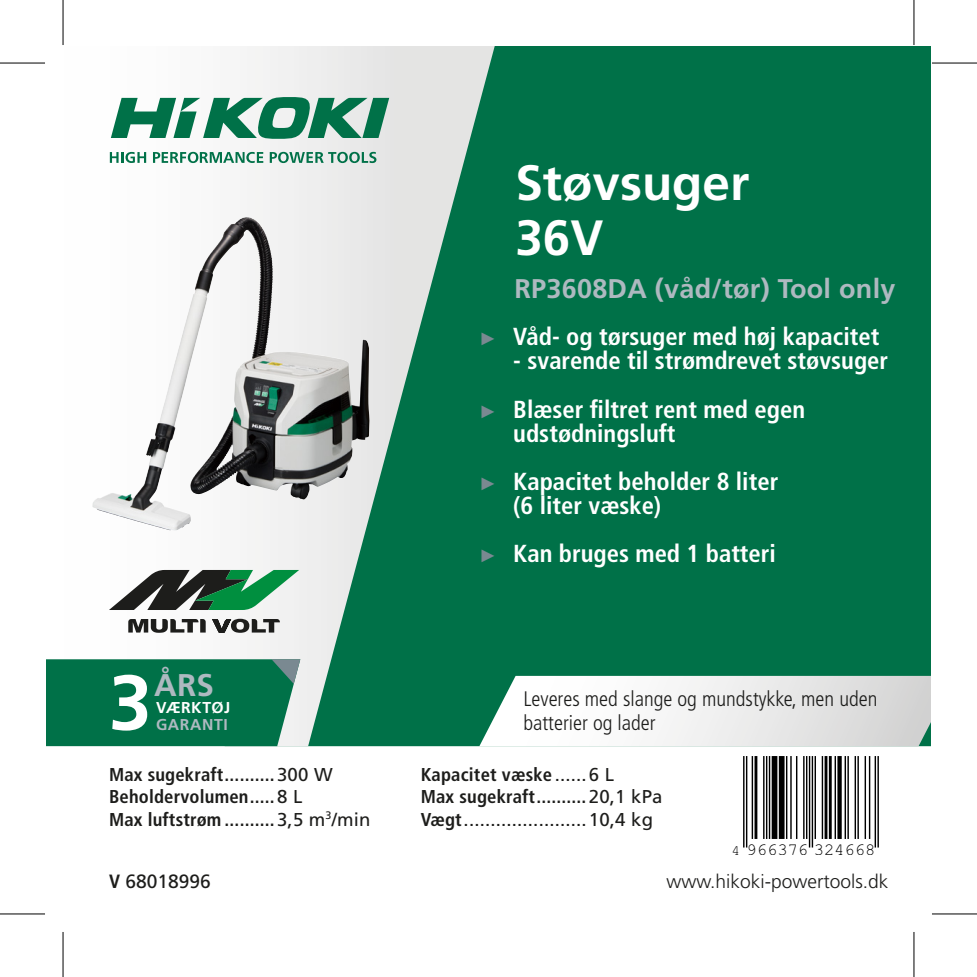
<style>
.page{position:relative;width:977px;height:977px;background:#fff}
.page>*{position:absolute;margin:0;border:0;box-sizing:border-box;transform-origin:0 0}
.t1{font:700 77.4px "Frutiger LT Std";color:#fff}
.Tittel{font:700 49.5px "Frutiger LT Std";color:#fff}
.t2{font:700 31.5px "Frutiger LT Std";color:#aeb9c0}
.t3{font:700 27px "Frutiger LT Std";letter-spacing:.01em;color:#aeb9c0}
.t4{font:700 condensed 24.6px/24px "Frutiger LT Std";color:#fff}
.nr{font:300 condensed 21px/24px "Frutiger LT Std";color:#1d1d1b}
.t5{font:300 19.2px "Frutiger LT Std";color:#1d1d1b}
.Paragraph_Style_1{font:19.2px "Frutiger LT Std";color:#1d1d1b}
.t6{font:700 condensed 18.6px "Frutiger LT Std";letter-spacing:.01em;color:#1d1d1b}
.t7{font:18.6px "Frutiger LT Std";color:#1d1d1b}
.t8{font:17.1px "Helvetica";color:#000}
.t9{font:700 15.6px "Frutiger LT Std";letter-spacing:.02em;color:#fff}
.t10{font:700 15.6px "Frutiger LT Std";letter-spacing:.035em;color:#aeb9c0}
.s1{font-weight:400;font-stretch:normal}
.s2{font-family:"Arial";font-weight:400;font-stretch:normal;font-size:18px;color:#7a8991}
.s3{font-weight:700;font-stretch:condensed}
.s4{font-size:14.4px}
</style>
<div class="page">
<div style="left:497px;top:46px;width:433px;height:629px;background:#007148"></div>
<svg style="left:109px;top:46px;width:388px;height:700px"></svg>
<svg style="left:110px;top:152px;width:36px;height:11px"></svg>
<svg style="left:153px;top:152px;width:110px;height:11px"></svg>
<svg style="left:270px;top:152px;width:106px;height:11px"></svg>
<svg style="left:111px;top:97px;width:278px;height:42px"></svg>
<svg style="left:46px;top:659px;width:254px;height:87px;background:#0d7751"></svg>
<svg style="left:479px;top:675px;width:451px;height:71px"></svg>
<hr style="left:743px;top:756px;width:1px;height:91px;background:#000">
<hr style="left:745px;top:756px;width:2px;height:91px;background:#000">
<hr style="left:751px;top:756px;width:2px;height:82px;background:#000">
<hr style="left:754px;top:756px;width:3px;height:82px;background:#000">
<hr style="left:763px;top:756px;width:1px;height:82px;background:#000">
<hr style="left:765px;top:756px;width:2px;height:82px;background:#000">
<hr style="left:768px;top:756px;width:2px;height:82px;background:#000">
<div style="left:771px;top:756px;width:6px;height:82px;background:#000"></div>
<div style="left:778px;top:756px;width:6px;height:82px;background:#000"></div>
<hr style="left:785px;top:756px;width:2px;height:82px;background:#000">
<hr style="left:790px;top:756px;width:1px;height:82px;background:#000">
<hr style="left:795px;top:756px;width:2px;height:82px;background:#000">
<hr style="left:803px;top:756px;width:1px;height:82px;background:#000">
<hr style="left:805px;top:756px;width:2px;height:82px;background:#000">
<hr style="left:808px;top:756px;width:2px;height:91px;background:#000">
<hr style="left:811px;top:756px;width:2px;height:91px;background:#000">
<hr style="left:814px;top:756px;width:1px;height:82px;background:#000">
<hr style="left:821px;top:756px;width:2px;height:82px;background:#000">
<hr style="left:824px;top:756px;width:3px;height:82px;background:#000">
<hr style="left:828px;top:756px;width:3px;height:82px;background:#000">
<hr style="left:834px;top:756px;width:1px;height:82px;background:#000">
<svg style="left:837px;top:756px;width:4px;height:82px"></svg>
<hr style="left:844px;top:756px;width:1px;height:82px;background:#000">
<hr style="left:847px;top:756px;width:1px;height:82px;background:#000">
<hr style="left:854px;top:756px;width:1px;height:82px;background:#000">
<hr style="left:857px;top:756px;width:1px;height:82px;background:#000">
<hr style="left:864px;top:756px;width:1px;height:82px;background:#000">
<hr style="left:868px;top:756px;width:2px;height:82px;background:#000">
<hr style="left:874px;top:756px;width:2px;height:91px;background:#000">
<hr style="left:877px;top:756px;width:1px;height:91px;background:#000">
<svg style="left:109px;top:570px;width:190px;height:40px"></svg>
<svg style="left:128px;top:618px;width:152px;height:14px"></svg>
<img style="left:92px;top:217px;width:152px;height:313px">
<hr style="left:0;top:62px;width:45px;height:2px;background:#000">
<hr style="left:931px;top:62px;width:45px;height:2px;background:#000">
<hr style="left:0;top:913px;width:45px;height:1px;background:#000">
<hr style="left:931px;top:913px;width:45px;height:1px;background:#000">
<hr style="left:62px;top:0;width:2px;height:45px;background:#000">
<hr style="left:62px;top:931px;width:2px;height:45px;background:#000">
<hr style="left:913px;top:0;width:1px;height:45px;background:#000">
<hr style="left:913px;top:931px;width:1px;height:45px;background:#000">
<p class="Tittel" style="left:515px;top:154px;width:235px">Støvsuger</p>
<p class="Tittel" style="left:515px;top:208px;width:90px">36V</p>
<p class="t3" style="left:514px;top:273px;width:382px">RP3608DA (våd/tør) Tool only</p>
<p class="t2" style="left:154px;top:666px;width:62px">ÅRS</p>
<h1 class="t1" style="left:109px;top:657px;width:45px">3</h1>
<p class="t9" style="left:156px;top:698px;width:76px">VÆRKTØJ</p>
<p class="t10" style="left:156px;top:715px;width:73px">GARANTI</p>
<p class="t6" style="left:109px;top:763px;width:225px">Max sugekraft..........<span class="s1">300 W</span></p>
<p class="t6" style="left:109px;top:785px;width:195px">Beholdervolumen.....<span class="s1">8 L</span></p>
<p class="t6" style="left:109px;top:808px;width:263px">Max luftstrøm ..........<span class="s1">3,5 m</span><sup>3</sup><span class="s1">/min</span></p>
<p class="t4" style="left:479px;top:325px;width:401px"><span class="s2">►</span> Våd- og tørsuger med høj kapacitet</p>
<p class="t4" style="left:513px;top:349px;width:376px">- svarende til strømdrevet støvsuger</p>
<p class="t4" style="left:513px;top:397px;width:293px;text-indent:-34px"><span class="s2">►</span> Blæser filtret rent med egen udstødningsluft</p>
<p class="t4" style="left:513px;top:469px;width:266px;text-indent:-34px"><span class="s2">►</span> Kapacitet beholder 8 liter (6 liter væske)</p>
<p class="t4" style="left:479px;top:541px;width:298px"><span class="s2">►</span> Kan bruges med 1 batteri</p>
<p class="nr" style="left:523px;top:687px;width:355px">Leveres med slange og mundstykke, men uden batterier og lader</p>
<p class="t6" style="left:421px;top:763px;width:195px">Kapacitet væske <span class="s1">......6 L</span></p>
<p class="t6" style="left:421px;top:785px;width:243px">Max sugekraft..........<span class="s1">20,1 kPa</span></p>
<p class="t7" style="left:421px;top:808px;width:234px"><span class="s3">Vægt</span>.......................10,4 kg</p>
<p class="t8" style="left:731px;top:838px;width:145px"><span class="s4">4</span> 966376 324668</p>
<p class="Paragraph_Style_1" style="left:109px;top:869px;width:103px"><span class="s3">V</span> 68018996</p>
<p class="t5" style="left:666px;top:870px;width:223px">www.hikoki-powertools.dk</p>
</div>
